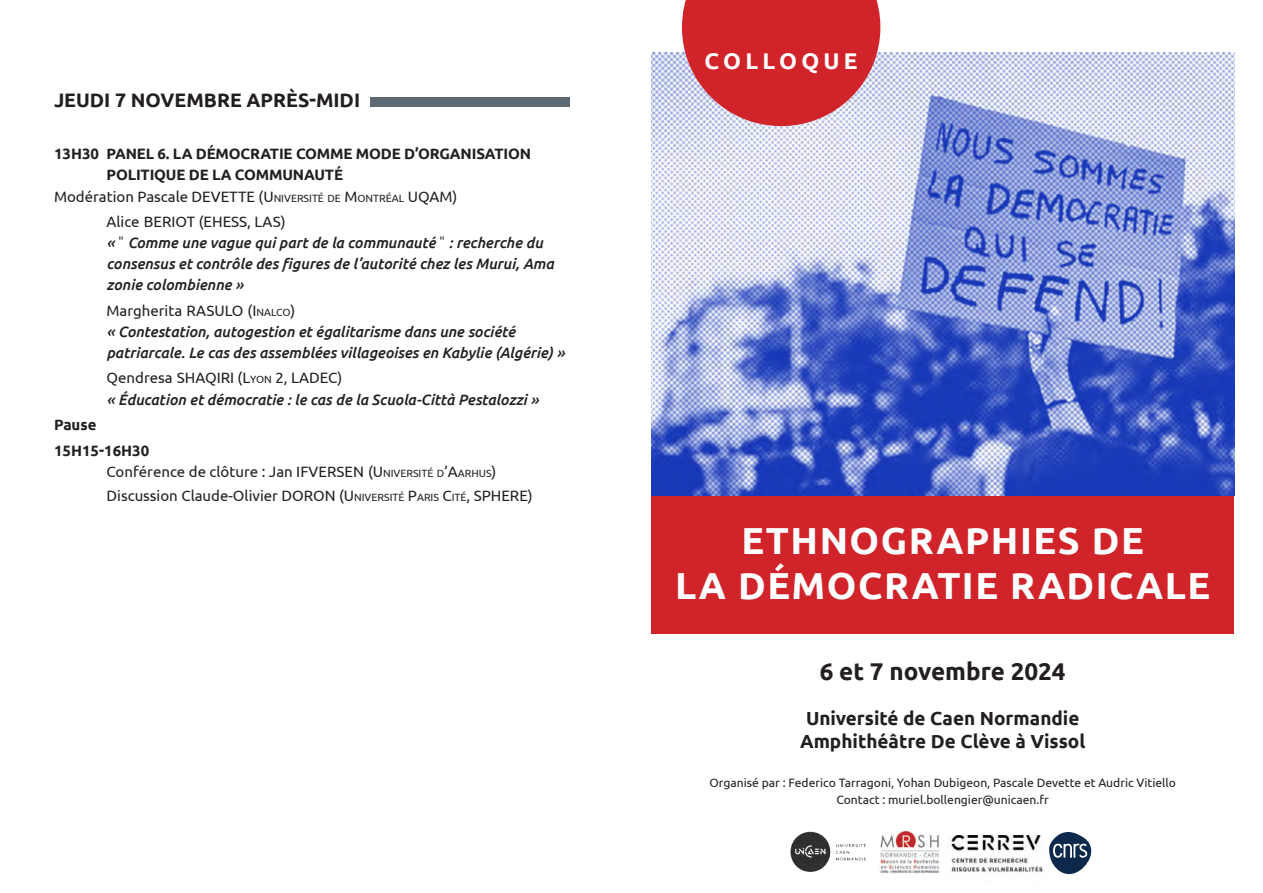
<style>
.page{position:relative;width:1263px;height:893px;background:#fff}
.page>*{position:absolute;margin:0;border:0;box-sizing:border-box;transform-origin:0 0}
.t1{font:700 37.65px/45.2px "Ubuntu";letter-spacing:.04em;color:#fff;text-align:center}
.t2{font:700 24.15px "Ubuntu";color:#231f20}
.t3{font:700 22.65px "Ubuntu";letter-spacing:.19em;color:#fff}
.t4{font:700 19.5px "Ubuntu";color:#231f20}
.t5{font:700 18.9px/22.6px "Ubuntu";color:#231f20;text-align:center}
.t6{font:italic 500 15px/21px "Ubuntu";color:#231f20}
.t7{font:15px "Ubuntu";color:#231f20}
.t8{font:700 15px "Ubuntu";letter-spacing:-.01em;color:#231f20}
.t9{font:15px "Ubuntu";color:#231f20}
.t10{font:12.15px/16.6px "Ubuntu";color:#231f20;text-align:center}
.s1{font-style:inherit}
.s2{font-size:10.5px}
.s3{font-weight:300;font-style:normal}
</style>
<div class="page">
<div style="left:651px;top:494px;width:583px;height:140px;background:#d1232a"></div>
<img style="left:951px;top:836px;width:92px;height:37px">
<img style="left:879px;top:831px;width:61px;height:42px">
<img style="left:790px;top:831px;width:76px;height:41px">
<svg style="left:1049px;top:832px;width:42px;height:42px"></svg>
<img style="left:651px;top:52px;width:583px;height:444px">
<svg style="left:682px;top:0;width:198px;height:126px;background:#d1424c"></svg>
<div style="left:370px;top:97px;width:200px;height:9px;background:#5d6875"></div>
<p class="t4" style="left:54px;top:89px;width:308px">JEUDI 7 NOVEMBRE APRÈS-MIDI</p>
<p class="t8" style="left:54px;top:144px;width:478px">13H30 PANEL 6. LA DÉMOCRATIE COMME MODE D’ORGANISATION</p>
<p class="t8" style="left:106px;top:165px;width:238px">POLITIQUE DE LA COMMUNAUTÉ</p>
<p class="t7" style="left:54px;top:187px;width:405px">Modération Pascale DEVETTE <span class="s1">(U</span><span class="s2">NIVERSITÉ DE</span> <span class="s1">M</span><span class="s2">ONTRÉAL</span> <span class="s1">UQAM)</span></p>
<p class="t7" style="left:106px;top:213px;width:181px">Alice BERIOT <span class="s1">(EHESS, LAS)</span></p>
<p class="t6" style="left:106px;top:232px;width:449px">« <span class="s3">"</span> Comme une vague qui part de la communauté <span class="s3">"</span> : recherche du consensus et contrôle des figures de l’autorité chez les Murui, Ama zonie colombienne »</p>
<p class="t7" style="left:106px;top:301px;width:190px">Margherita RASULO <span class="s1">(I</span> <span class="s2">NALCO</span><span class="s1">)</span></p>
<p class="t6" style="left:106px;top:320px;width:410px">« Contestation, autogestion et égalitarisme dans une société</p>
<p class="t6" style="left:106px;top:341px;width:460px">patriarcale. Le cas des assemblées villageoises en Kabylie (Algérie) »</p>
<p class="t7" style="left:106px;top:369px;width:195px">Qendresa SHAQIRI <span class="s1">(L</span><span class="s2">YON</span> <span class="s1">2, LADEC</span></p>
<p class="t9" style="left:337px;top:369px;width:6px">)</p>
<p class="t6" style="left:106px;top:388px;width:434px">« Éducation et démocratie : le cas de la Scuola-Città Pestalozzi »</p>
<p class="t8" style="left:54px;top:416px;width:44px">Pause</p>
<p class="t8" style="left:54px;top:441px;width:97px">15H15-16H30</p>
<p class="t7" style="left:106px;top:463px;width:391px">Conférence de clôture : Jan IFVERSEN <span class="s1">(U</span><span class="s2">NIVERSITÉ D</span><span class="s1">’A</span><span class="s2">ARHUS</span><span class="s1">)</span></p>
<p class="t7" style="left:106px;top:487px;width:428px">Discussion Claude-Olivier DORON <span class="s1">(U</span><span class="s2">NIVERSITÉ</span> <span class="s1">P</span><span class="s2">ARIS</span> <span class="s1">C</span><span class="s2">ITÉ</span><span class="s1">, SPHERE)</span></p>
<p class="t3" style="left:705px;top:47px;width:155px">COLLOQUE</p>
<p class="t1" style="left:675px;top:518px;width:537px">ETHNOGRAPHIES DE<br>LA DÉMOCRATIE RADICALE</p>
<p class="t2" style="left:820px;top:656px;width:248px">6 et 7 novembre 2024</p>
<p class="t5" style="left:800px;top:707px;width:287px">Université de Caen Normandie<br>Amphithéâtre De Clève à Vissol</p>
<p class="t10" style="left:709px;top:774px;width:468px">Organisé par : Federico Tarragoni, Yohan Dubigeon, Pascale Devette et Audric Vitiello<br>Contact : muriel.bollengier@unicaen.fr</p>
</div>
